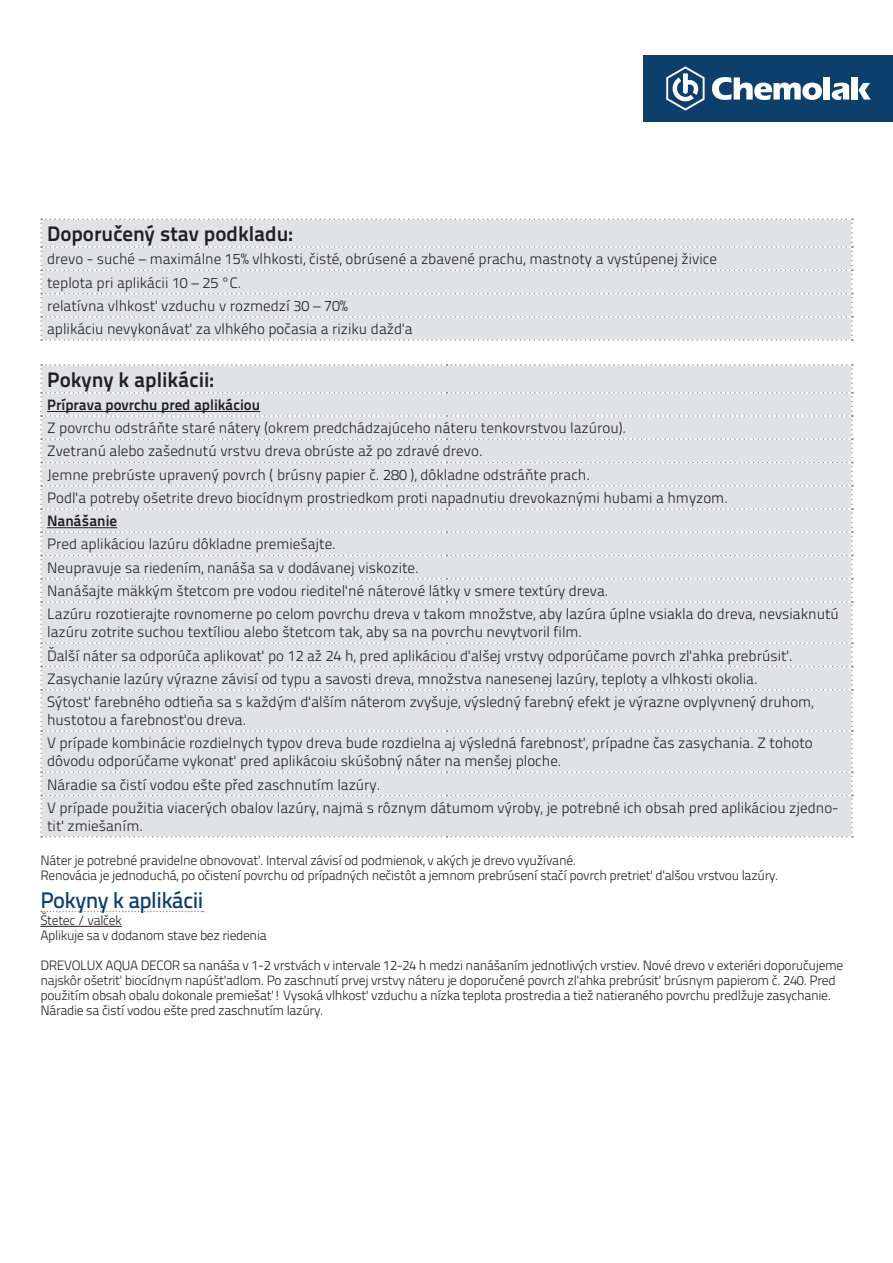
<style>
.page{position:relative;width:893px;height:1263px;background:#fff}
.page>*{position:absolute;margin:0;border:0;box-sizing:border-box;transform-origin:0 0}
.t1{font:500 22.5px "Titillium Text 22 L";letter-spacing:-.025em;color:#0c3f6c}
.t2{font:700 21px "Titillium Text 22 L";color:#231f20}
.t3{font:300 15px/23.2px "Titillium Text 22 L";color:#231f20}
.t4{font:700 15px "Titillium Text 22 L";color:#231f20}
.t5{font:300 13.5px/15px "Titillium Text 22 L";letter-spacing:-.025em;color:#231f20}
</style>
<div class="page">
<div style="left:644px;top:55px;width:249px;height:67px;background:#0c3f6c"></div>
<svg style="left:712px;top:77px;width:110px;height:23px"></svg>
<div style="left:824px;top:77px;width:6px;height:23px;background:#fff"></div>
<svg style="left:832px;top:83px;width:17px;height:17px"></svg>
<div style="left:852px;top:77px;width:6px;height:23px;background:#fff"></div>
<svg style="left:858px;top:83px;width:13px;height:17px"></svg>
<svg style="left:666px;top:66px;width:39px;height:45px"></svg>
<svg style="left:41px;top:911px;width:163px;height:1px"></svg>
<hr style="left:40px;top:926px;width:82px;height:1px;background:#231f20">
<svg style="left:40px;top:219px;width:813px;height:122px;background:#e1e2e4"></svg>
<div style="left:40px;top:364px;width:813px;height:473px;background:#e1e2e4"></div>
<hr style="left:47px;top:411px;width:213px;height:1px;background:#231f20">
<hr style="left:47px;top:527px;width:70px;height:1px;background:#231f20">
<h2 class="t2" style="left:47px;top:217px;width:247px">Doporučený stav podkladu:</h2>
<p class="t3" style="left:47px;top:247px;width:671px">drevo - suché – maximálne 15% vlhkosti, čisté, obrúsené a zbavené prachu, mastnoty a vystúpenej živice teplota pri aplikácii 10 – 25 °C.<br>relatívna vlhkosť vzduchu v rozmedzí 30 – 70%<br>aplikáciu nevykonávať za vlhkého počasia a riziku dažďa</p>
<h2 class="t2" style="left:47px;top:363px;width:168px">Pokyny k aplikácii:</h2>
<p class="t4" style="left:47px;top:393px;width:215px">Príprava povrchu pred aplikáciou</p>
<p class="t3" style="left:47px;top:416px;width:682px">Z povrchu odstráňte staré nátery (okrem predchádzajúceho náteru tenkovrstvou lazúrou).<br>Zvetranú alebo zašednutú vrstvu dreva obrúste až po zdravé drevo.<br>Jemne prebrúste upravený povrch ( brúsny papier č. 280 ), dôkladne odstráňte prach.<br>Podľa potreby ošetrite drevo biocídnym prostriedkom proti napadnutiu drevokaznými hubami a hmyzom.</p>
<p class="t4" style="left:47px;top:509px;width:71px">Nanášanie</p>
<p class="t3" style="left:47px;top:532px;width:793px">Pred aplikáciou lazúru dôkladne premiešajte.<br>Neupravuje sa riedením, nanáša sa v dodávanej viskozite.<br>Nanášajte mäkkým štetcom pre vodou riediteľné náterové látky v smere textúry dreva.<br>Lazúru rozotierajte rovnomerne po celom povrchu dreva v takom množstve, aby lazúra úplne vsiakla do dreva, nevsiaknutú</p>
<p class="t3" style="left:47px;top:620px;width:768px">lazúru zotrite suchou textíliou alebo štetcom tak, aby sa na povrchu nevytvoril film.<br>Ďalší náter sa odporúča aplikovať po 12 až 24 h, pred aplikáciou ďalšej vrstvy odporúčame povrch zľahka prebrúsiť.<br>Zasychanie lazúry výrazne závisí od typu a savosti dreva, množstva nanesenej lazúry, teploty a vlhkosti okolia.<br>Sýtosť farebného odtieňa sa s každým ďalším náterom zvyšuje, výsledný farebný efekt je výrazne ovplyvnený druhom,</p>
<p class="t3" style="left:47px;top:707px;width:767px">hustotou a farebnosťou dreva.<br>V prípade kombinácie rozdielnych typov dreva bude rozdielna aj výsledná farebnosť, prípadne čas zasychania. Z tohoto</p>
<p class="t3" style="left:47px;top:749px;width:793px">dôvodu odporúčame vykonať pred aplikácoiu skúšobný náter na menšej ploche.<br>Náradie sa čistí vodou ešte před zaschnutím lazúry.<br>V prípade použitia viacerých obalov lazúry, najmä s rôznym dátumom výroby, je potrebné ich obsah pred aplikáciou zjedno-</p>
<p class="t3" style="left:47px;top:813px;width:97px">tiť zmiešaním.</p>
<p class="t5" style="left:40px;top:852px;width:740px">Náter je potrebné pravidelne obnovovať. Interval závisí od podmienok, v akých je drevo využívané.<br>Renovácia je jednoduchá, po očistení povrchu od prípadných nečistôt a jemnom prebrúsení stačí povrch pretrieť ďalšou vrstvou lazúry.</p>
<p class="t5" style="left:40px;top:912px;width:228px">Štetec / valček<br>Aplikuje sa v dodanom stave bez riedenia</p>
<p class="t5" style="left:40px;top:957px;width:805px">DREVOLUX AQUA DECOR sa nanáša v 1-2 vrstvách v intervale 12-24 h medzi nanášaním jednotlivých vrstiev. Nové drevo v exteriéri doporučujeme najskôr ošetriť biocídnym napúšťadlom. Po zaschnutí prvej vrstvy náteru je doporučené povrch zľahka prebrúsiť brúsnym papierom č. 240. Pred použitím obsah obalu dokonale premiešať! Vysoká vlhkosť vzduchu a nízka teplota prostredia a tiež natieraného povrchu predlžuje zasychanie.<br>Náradie sa čistí vodou ešte pred zaschnutím lazúry.</p>
<h1 class="t1" style="left:40px;top:883px;width:164px">Pokyny k aplikácii</h1>
</div>
